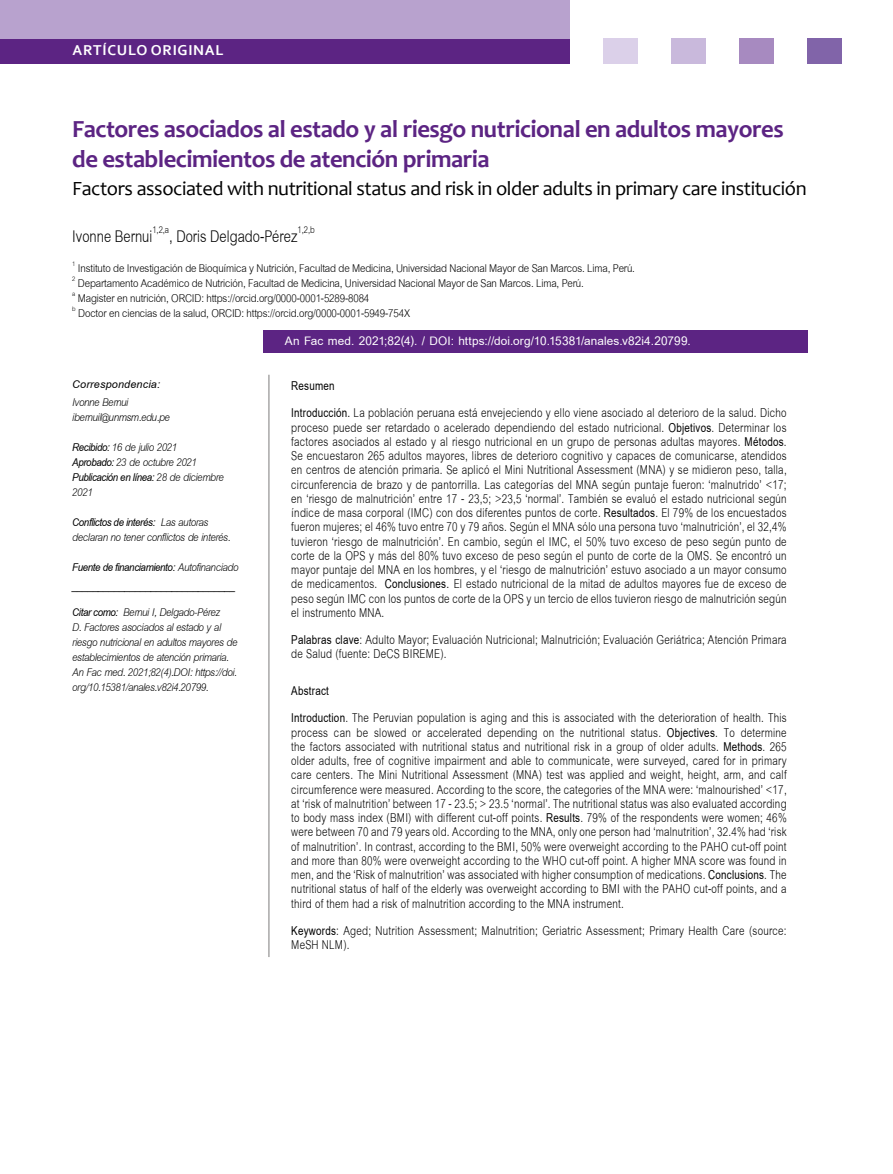
<style>
.page{position:relative;width:893px;height:1174px;background:#fff}
.page>*{position:absolute;margin:0;border:0;box-sizing:border-box;transform-origin:0 0}
.t1{font:700 24.75px/29.7px "Candara";letter-spacing:-.02em;color:#5c2483}
.t2{font:24.75px "Cordia UPC";color:#000;scale:.8 1}
.t3{font:20.25px "Candara";letter-spacing:-.02em;color:#000}
.t4{font:18.75px/14.2px "Cordia UPC";letter-spacing:.015em;color:#000;scale:.8 1}
.t5{font:700 18px "Cordia UPC";letter-spacing:.005em;color:#fff}
.t6{font:italic 16.5px/15px "Cordia UPC";letter-spacing:-.025em;color:#000;scale:.9 1}
.t7{font:16.5px/15px "Cordia UPC";letter-spacing:-.01em;color:#000;scale:.9 1}
.t8{font:italic 700 16.5px/19.5px "Cordia UPC";letter-spacing:-.025em;color:#000;scale:.9 1}
.t9{font:italic 700 16.5px "Cordia UPC";letter-spacing:.01em;color:#000}
.t10{font:700 15px "Corbel";letter-spacing:.05em;color:#fff}
.s1{font-weight:700}
.s2{font-weight:400}
</style>
<div class="page">
<div style="left:808px;top:38px;width:34px;height:26px;background:#8164a9"></div>
<div style="left:604px;top:38px;width:34px;height:26px;background:#dbd0e9"></div>
<div style="left:672px;top:38px;width:34px;height:26px;background:#c9b9dc"></div>
<div style="left:740px;top:38px;width:34px;height:26px;background:#a78ac0"></div>
<div style="left:0;top:38px;width:570px;height:26px;background:#5c2483"></div>
<div style="left:0;top:0;width:570px;height:38px;background:#b8a2ce"></div>
<div style="left:264px;top:330px;width:544px;height:23px;background:#5c2483"></div>
<hr style="left:269px;top:375px;width:1px;height:582px;background:#7c7b7b">
<p class="t10" style="left:73px;top:41px;width:153px">ARTÍCULO ORIGINAL</p>
<h1 class="t1" style="left:72px;top:114px;width:713px">Factores asociados al estado y al riesgo nutricional en adultos mayores de establecimientos de atención primaria</h1>
<p class="t3" style="left:72px;top:176px;width:736px">Factors associated with nutritional status and risk in older adults in primary care institución</p>
<h1 class="t2" style="left:72px;top:219px;width:305px">Ivonne Bernui<sup>1,2,a</sup>, Doris Delgado-Pérez<sup>1,2,b</sup></h1>
<p class="t7" style="left:72px;top:261px;width:627px"><sup>1</sup> Instituto de Investigación de Bioquímica y Nutrición, Facultad de Medicina, Universidad Nacional Mayor de San Marcos. Lima, Perú.<br><sup>2</sup> Departamento Académico de Nutrición, Facultad de Medicina, Universidad Nacional Mayor de San Marcos. Lima, Perú.<br><sup>a</sup> Magister en nutrición, ORCID: https://orcid.org/0000-0001-5289-8084<br><sup>b</sup> Doctor en ciencias de la salud, ORCID: https://orcid.org/0000-0001-5949-754X</p>
<p class="t9" style="left:72px;top:375px;width:89px">Correspondencia:</p>
<p class="t6" style="left:72px;top:394px;width:110px">Ivonne Bernui ibernuil@unmsm.edu.pe</p>
<p class="t6" style="left:72px;top:439px;width:170px"><span class="s1">Recibido:</span> 16 de julio 2021<br><span class="s1">Aprobado:</span> 23 de octubre 2021<br><span class="s1">Publicación en línea:</span> 28 de diciembre<br>2021</p>
<p class="t6" style="left:72px;top:514px;width:177px"><span class="s1">Conflictos de interés:</span> Las autoras declaran no tener conflictos de interés.</p>
<p class="t8" style="left:72px;top:557px;width:186px">Fuente de financiamiento: <span class="s2">Autofinanciado </span>_______________________________</p>
<p class="t6" style="left:72px;top:604px;width:185px"><span class="s1">Citar como:</span> Bernui I, Delgado-Pérez<br>D. Factores asociados al estado y al riesgo nutricional en adultos mayores de establecimientos de atención primaria.<br>An Fac med. 2021;82(4).DOI: https://doi. org/10.15381/anales.v82i4.20799.</p>
<p class="t5" style="left:285px;top:330px;width:407px">An Fac med. 2021;82(4). / DOI: https://doi.org/10.15381/anales.v82i4.20799.</p>
<p class="t4" style="left:291px;top:373px;width:621px;line-height:27px"><span class="s1">Resumen<br>Introducción.</span> La población peruana está envejeciendo y ello viene asociado al deterioro de la salud. Dicho</p>
<p class="t4" style="left:291px;top:420px;width:621px;text-align:justify">proceso puede ser retardado o acelerado dependiendo del estado nutricional. <span class="s1">Objetivos</span>. Determinar los factores asociados al estado y al riesgo nutricional en un grupo de personas adultas mayores. <span class="s1">Métodos</span>.<br>Se encuestaron 265 adultos mayores, libres de deterioro cognitivo y capaces de comunicarse, atendidos en centros de atención primaria. Se aplicó el Mini Nutritional Assessment (MNA) y se midieron peso, talla, circunferencia de brazo y de pantorrilla. Las categorías del MNA según puntaje fueron: ‘malnutrido’ &lt;17; en ‘riesgo de malnutrición’ entre 17 - 23,5; &gt;23,5 ‘normal’. También se evaluó el estado nutricional según índice de masa corporal (IMC) con dos diferentes puntos de corte. <span class="s1">Resultados</span>. El 79% de los encuestados fueron mujeres; el 46% tuvo entre 70 y 79 años. Según el MNA sólo una persona tuvo ‘malnutrición’, el 32,4% tuvieron ‘riesgo de malnutrición’. En cambio, según el IMC, el 50% tuvo exceso de peso según punto de corte de la OPS y más del 80% tuvo exceso de peso según el punto de corte de la OMS. Se encontró un mayor puntaje del MNA en los hombres, y el ‘riesgo de malnutrición’ estuvo asociado a un mayor consumo de medicamentos. <span class="s1">Conclusiones.</span> El estado nutricional de la mitad de adultos mayores fue de exceso de peso según IMC con los puntos de corte de la OPS y un tercio de ellos tuvieron riesgo de malnutrición según el instrumento MNA.</p>
<p class="t4" style="left:291px;top:633px;width:621px"><span class="s1">Palabras clave</span>: Adulto Mayor; Evaluación Nutricional; Malnutrición; Evaluación Geriátrica; Atención Primara de Salud (fuente: DeCS BIREME).</p>
<p class="t4" style="left:291px;top:678px;width:621px;line-height:27px"><span class="s1">Abstract<br>Introduction</span>. The Peruvian population is aging and this is associated with the deterioration of health. This</p>
<p class="t4" style="left:291px;top:725px;width:621px;text-align:justify">process can be slowed or accelerated depending on the nutritional status. <span class="s1">Objectives</span>. To determine the factors associated with nutritional status and nutritional risk in a group of older adults. <span class="s1">Methods</span>. 265 older adults, free of cognitive impairment and able to communicate, were surveyed, cared for in primary care centers. The Mini Nutritional Assessment (MNA) test was applied and weight, height, arm, and calf circumference were measured. According to the score, the categories of the MNA were: ‘malnourished’ &lt;17, at ‘risk of malnutrition’ between 17 - 23.5; &gt; 23.5 ‘normal’. The nutritional status was also evaluated according to body mass index (BMI) with different cut-off points. <span class="s1">Results</span>. 79% of the respondents were women; 46% were between 70 and 79 years old. According to the MNA, only one person had ‘malnutrition’, 32.4% had ‘risk of malnutrition’. In contrast, according to the BMI, 50% were overweight according to the PAHO cut-off point and more than 80% were overweight according to the WHO cut-off point. A higher MNA score was found in men, and the ‘Risk of malnutrition’ was associated with higher consumption of medications. <span class="s1">Conclusions</span>. The nutritional status of half of the elderly was overweight according to BMI with the PAHO cut-off points, and a third of them had a risk of malnutrition according to the MNA instrument.</p>
<p class="t4" style="left:291px;top:923px;width:621px"><span class="s1">Keywords</span>: Aged; Nutrition Assessment; Malnutrition; Geriatric Assessment; Primary Health Care (source:<br>MeSH NLM).</p>
</div>
